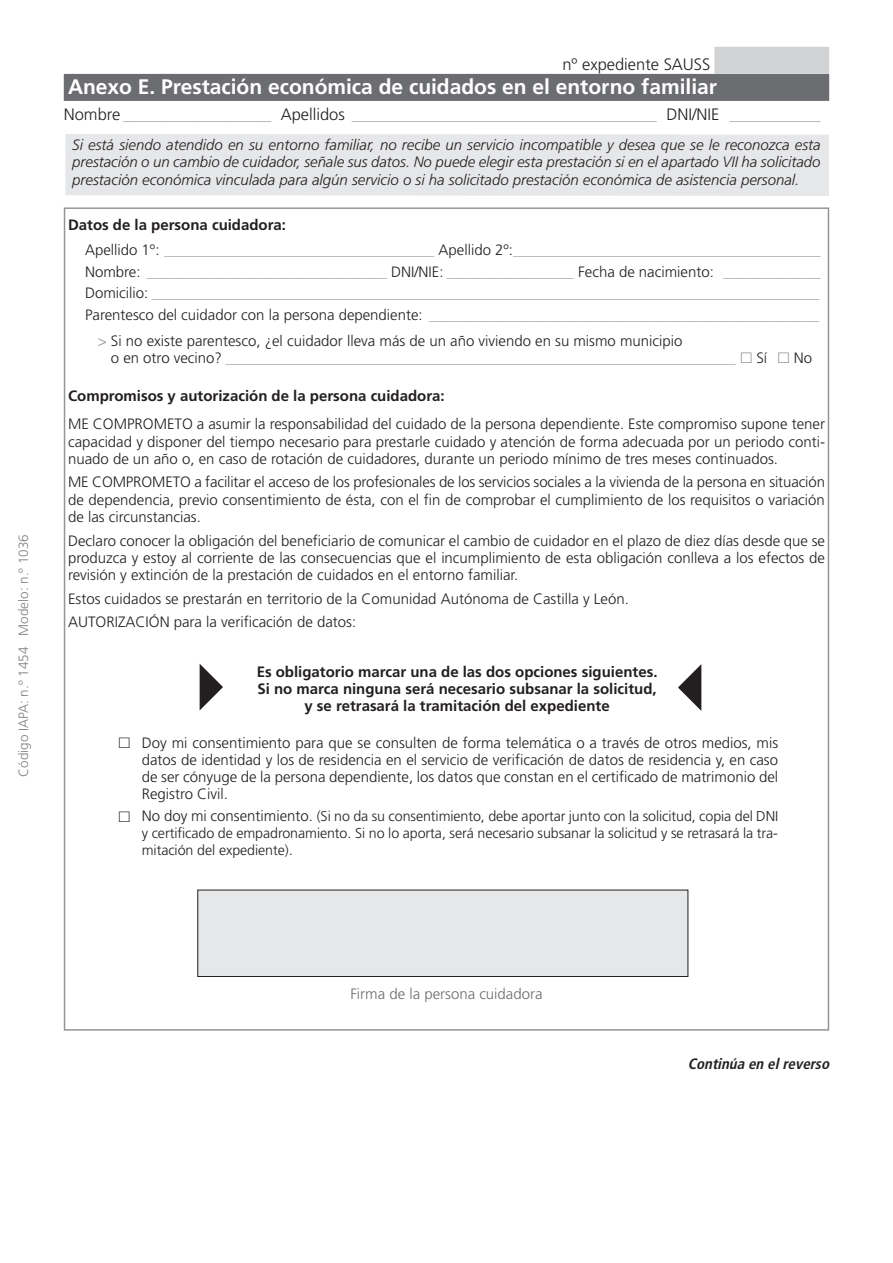
<style>
.page{position:relative;width:893px;height:1263px;background:#fff}
.page>*{position:absolute;margin:0;border:0;box-sizing:border-box;transform-origin:0 0}
.t1{font:700 21px "Frutiger";color:#fff}
.t2{font:300 16.5px "Frutiger";color:#a8a9ad}
.t3{font:300 16.5px "Frutiger";color:#231f20}
.t4{font:300 15px/17.2px "Frutiger";color:#231f20;text-align:justify}
.t5{font:300 15px/21.5px "Frutiger";color:#a8a9ad}
.t6{font:italic 300 15px/17.2px "Frutiger";color:#231f20;text-align:justify}
.t7{font:700 15px/17.2px "Frutiger";color:#231f20;text-align:center}
.t8{font:300 15px "Frutiger";color:#6c6d70}
.t9{font:italic 700 condensed 15px "Frutiger";color:#231f20}
.t10{font:300 14.25px/17.2px "Frutiger";letter-spacing:-.005em;color:#231f20;text-align:justify}
.t11{font:300 13.5px "Frutiger";color:#808285}
.s1{color:#231f20}
.s2{font-weight:700;color:#231f20}
.s3{color:#939598}
.s4{color:#a8a9ad}
.s5{font-family:"Mathematical Pi Six";font-weight:400;color:#808285}
.s6{font-family:"Mathematical Pi Six";font-weight:400}
.s7{font-family:"Mathematical Pi Six";font-weight:400;font-size:15px}
.s8{font-size:15px}
</style>
<div class="page">
<div style="left:65px;top:134px;width:764px;height:62px;background:#e6e7e9"></div>
<div style="left:64px;top:74px;width:765px;height:27px;background:#6c6d70"></div>
<div style="left:714px;top:47px;width:115px;height:27px;background:#d1d2d4"></div>
<div style="left:198px;top:890px;width:490px;height:86px;background:#e6e7e9"></div>
<div style="left:197px;top:890px;width:491px;height:87px;border:1px solid #231f20"></div>
<p class="t11" style="left:18px;top:777px;width:244px;rotate:-90deg">Código IAPA: n.º 1454 Modelo: n.º 1036</p>
<p class="t3" style="left:562px;top:57px;width:149px">nº expediente SAUSS</p>
<h1 class="t1" style="left:68px;top:78px;width:650px">Anexo E. Prestación económica de cuidados en el entorno familiar</h1>
<p class="t2" style="left:64px;top:108px;width:758px"><span class="s1">Nombre</span> __________________ <span class="s1">Apellidos</span> _____________________________________ <span class="s1">DNI/NIE</span> ___________</p>
<p class="t6" style="left:72px;top:137px;width:750px">Si está siendo atendido en su entorno familiar, no recibe un servicio incompatible y desea que se le reconozca esta prestación o un cambio de cuidador, señale sus datos. No puede elegir esta prestación si en el apartado VII ha solicitado prestación económica vinculada para algún servicio o si ha solicitado prestación económica de asistencia personal.</p>
<p class="t5" style="left:85px;top:213px;width:737px;line-height:25.8px;text-indent:-17px"><span class="s2">Datos de la persona cuidadora:<br></span><span class="s1">Apellido 1º:</span> ____________________________________ <span class="s1">Apellido 2º:</span>_________________________________________</p>
<p class="t5" style="left:85px;top:262px;width:737px;text-align:justify"><span class="s1">Nombre:</span> ________________________________ <span class="s1">DNI/NIE:</span> _________________ <span class="s1">Fecha de nacimiento:</span> _____________ <span class="s1">Domicilio:</span> _________________________________________________________________________________________ <span class="s1">Parentesco del cuidador con la persona dependiente:</span> ____________________________________________________</p>
<p class="t4" style="left:111px;top:333px;width:703px;text-indent:-13px"><span class="s3">&gt;</span> Si no existe parentesco, ¿el cuidador lleva más de un año viviendo en su mismo municipio<br>o en otro vecino? <span class="s4">____________________________________________________________________</span> <span class="s5">-</span> Sí <span class="s5">-</span> No</p>
<p class="t7" style="left:68px;top:389px;width:378px">Compromisos y autorización de la persona cuidadora:</p>
<p class="t4" style="left:68px;top:417px;width:759px">ME COMPROMETO a asumir la responsabilidad del cuidado de la persona dependiente. Este compromiso supone tener capacidad y disponer del tiempo necesario para prestarle cuidado y atención de forma adecuada por un periodo conti&shy;nuado de un año o, en caso de rotación de cuidadores, durante un periodo mínimo de tres meses continuados.</p>
<p class="t4" style="left:68px;top:475px;width:758px">ME COMPROMETO a facilitar el acceso de los profesionales de los servicios sociales a la vivienda de la persona en situación de dependencia, previo consentimiento de ésta, con el fin de comprobar el cumplimiento de los requisitos o variación de las circunstancias.</p>
<p class="t4" style="left:68px;top:533px;width:759px">Declaro conocer la obligación del beneficiario de comunicar el cambio de cuidador en el plazo de diez días desde que se produzca y estoy al corriente de las consecuencias que el incumplimiento de esta obligación conlleva a los efectos de revisión y extinción de la prestación de cuidados en el entorno familiar.</p>
<p class="t4" style="left:68px;top:588px;width:562px;line-height:23.7px">Estos cuidados se prestarán en territorio de la Comunidad Autónoma de Castilla y León.<br>AUTORIZACIÓN para la verificación de datos:</p>
<p class="t7" style="left:257px;top:664px;width:402px">Es obligatorio marcar una de las dos opciones siguientes.<br>Si no marca ninguna será necesario subsanar la solicitud, y se retrasará la tramitación del expediente</p>
<p class="t4" style="left:142px;top:735px;width:638px;text-indent:-24px"><span class="s6">-</span> Doy mi consentimiento para que se consulten de forma telemática o a través de otros medios, mis datos de identidad y los de residencia en el servicio de verificación de datos de residencia y, en caso de ser cónyuge de la persona dependiente, los datos que constan en el certificado de matrimonio del Registro Civil.</p>
<p class="t10" style="left:142px;top:808px;width:638px;text-indent:-24px"><span class="s7">-</span> <span class="s8">No doy mi consentimiento.</span> (Si no da su consentimiento, debe aportar junto con la solicitud, copia del DNI y certificado de empadronamiento. Si no lo aporta, será necesario subsanar la solicitud y se retrasará la tra&shy;mitación del expediente)<span class="s8">.</span></p>
<p class="t8" style="left:350px;top:988px;width:194px">Firma de la persona cuidadora</p>
<p class="t9" style="left:688px;top:1057px;width:146px">Continúa en elreverso</p>
</div>
